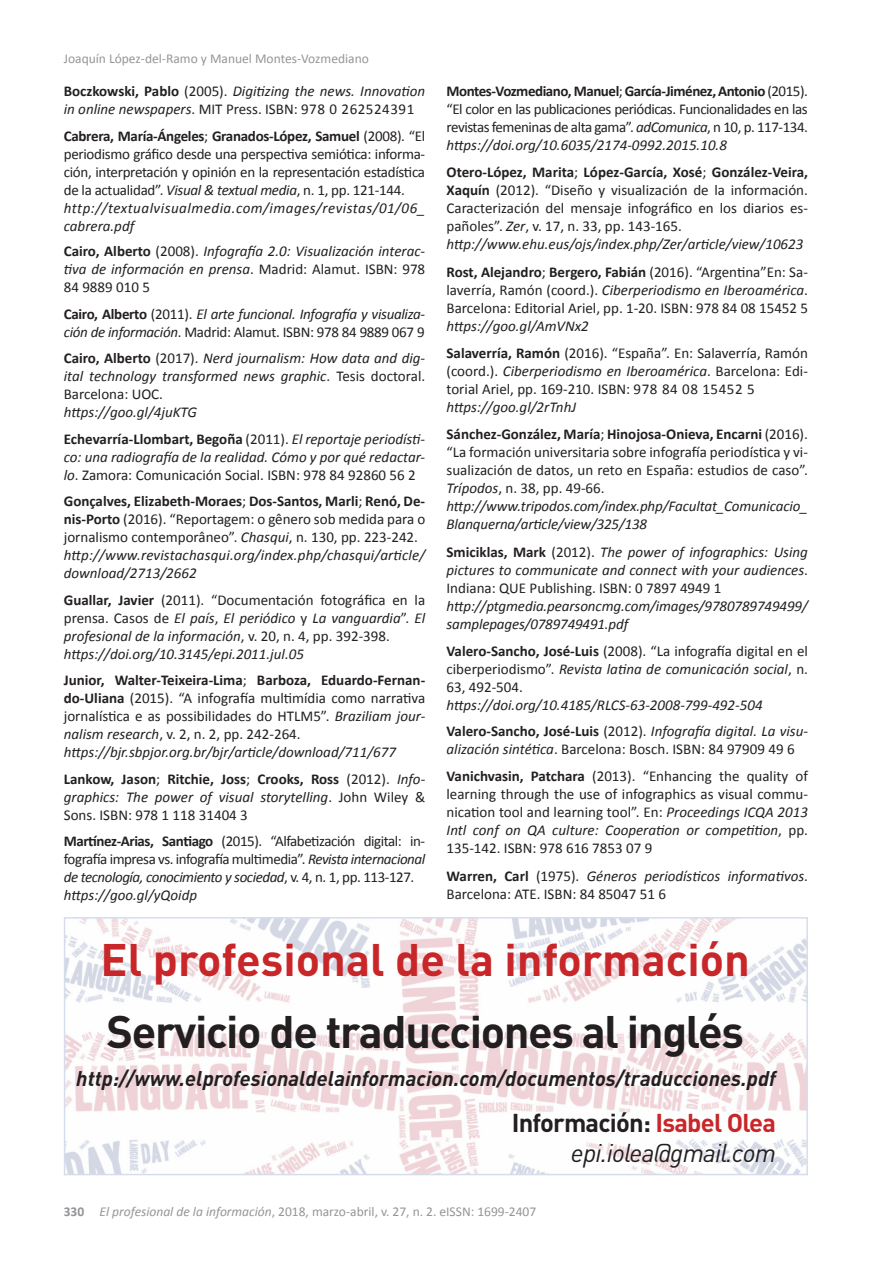
<style>
.page{position:relative;width:893px;height:1263px;background:#fff}
.page>*{position:absolute;margin:0;border:0;box-sizing:border-box;transform-origin:0 0}
.t1{font:700 45px "DIN Pro";letter-spacing:-.03em;color:#231f20}
.t2{font:700 45px "DIN Pro";color:#c82628}
.t3{font:italic 25.5px/30px "DIN Pro";letter-spacing:-.03em;color:#231f20;text-align:right}
.t4{font:italic 700 21px "DIN Pro";color:#231f20}
.t5{font:15px/18px "Calibri";color:#231f20}
.t6{font:italic 15px/18px "Calibri";color:#231f20}
.t7{font:15px/18px "Calibri";letter-spacing:-.02em;color:#231f20}
.t8{font:15px/18px "Calibri";letter-spacing:-.03em;color:#231f20}
.t9{font:italic 15px/18px "Calibri";letter-spacing:-.02em;color:#231f20}
.t10{font:700 15px/26.5px "Calibri";color:#231f20}
.t11{font:13.5px "Calibri";color:#939598}
.s1{font-weight:700;font-style:normal}
.s2{font-style:normal}
.s3{font-weight:700}
.s4{font-style:italic}
.s5{font-weight:400;font-style:italic}
.s6{font-weight:400}
.s7{font-weight:700;font-style:normal;color:#c82628}
</style>
<div class="page">
<img style="left:67px;top:920px;width:738px;height:252px">
<p class="t11" style="left:64px;top:50px;width:307px">Joaquín López-del-Ramo y Manuel Montes-Vozmediano</p>
<p class="t6" style="left:64px;top:82px;width:363px"><span class="s1">Boczkowski, Pablo</span> <span class="s2">(2005).</span> Digitizing the news. Innovation in online newspapers<span class="s2">. MIT Press. ISBN: 978 0 262524391</span></p>
<p class="t7" style="left:64px;top:127px;width:363px"><span class="s3">Cabrera, María-Ángeles</span>; <span class="s3">Granados-López, Samuel</span> (2008). “El periodismo gráfico desde una perspectiva semiótica: informa&shy;ción, interpretación y opinión en la representación estadística de la actualidad”. <span class="s4">Visual &amp; textual media</span>, n. 1, pp. 121-144. <span class="s4">http://textualvisualmedia.com/images/revistas/01/06_ cabrera.pdf</span></p>
<p class="t6" style="left:64px;top:241px;width:363px;text-align:justify"><span class="s1">Cairo, Alberto</span> <span class="s2">(2008).</span> Infografía 2.0: Visualización interac&shy;tiva de información en prensa<span class="s2">. Madrid: Alamut. ISBN: 978<br>84 9889 010 5</span></p>
<p class="t9" style="left:64px;top:304px;width:363px"><span class="s1">Cairo, Alberto</span> <span class="s2">(2011).</span> El arte funcional. Infografía y visualiza&shy;ción de información<span class="s2">. Madrid: Alamut. ISBN: 978 84 9889 067 9</span></p>
<p class="t6" style="left:64px;top:348px;width:363px;text-align:justify"><span class="s1">Cairo, Alberto</span> <span class="s2">(2017).</span> Nerd journalism: How data and dig&shy;ital technology transformed news graphic<span class="s2">. Tesis doctoral.<br>Barcelona: UOC.</span></p>
<p class="t6" style="left:64px;top:398px;width:363px;line-height:26.5px">https://goo.gl/4juKTG<br><span class="s1">Echevarría-Llombart, Begoña</span> <span class="s2">(2011).</span> El reportaje periodísti-</p>
<p class="t6" style="left:64px;top:447px;width:363px">co: una radiografía de la realidad. Cómo y por qué redactar&shy;lo<span class="s2">. Zamora: Comunicación Social. ISBN: 978 84 92860 56 2</span></p>
<p class="t5" style="left:64px;top:492px;width:363px"><span class="s3">Gonçalves, Elizabeth-Moraes</span>; <span class="s3">Dos-Santos, Marli</span>; <span class="s3">Renó, De&shy;nis-Porto</span> (2016). “Reportagem: o gênero sob medida para o jornalismo contemporâneo”. <span class="s4">Chasqui</span>, n. 130, pp. 223-242. <span class="s4">http://www.revistachasqui.org/index.php/chasqui/article/ download/2713/2662</span></p>
<p class="t6" style="left:64px;top:590px;width:363px"><span class="s1">Guallar, Javier</span> <span class="s2">(2011). “Documentación fotográfica en la prensa. Casos de</span> El país<span class="s2">,</span> El periódico <span class="s2">y</span> La vanguardia<span class="s2">”.</span> El profesional de la información<span class="s2">, v. 20, n. 4, pp. 392-398. </span>https://doi.org/10.3145/epi.2011.jul.05</p>
<p class="t5" style="left:64px;top:671px;width:363px"><span class="s3">Junior, Walter-Teixeira-Lima</span>; <span class="s3">Barboza, Eduardo-Fernan&shy;do-Uliana</span> (2015). “A infografía multimídia como narrativa jornalística e as possibilidades do HTLM5”. <span class="s4">Braziliam jour&shy;nalism research</span>, v. 2, n. 2, pp. 242-264. <span class="s4">https://bjr.sbpjor.org.br/bjr/article/download/711/677</span></p>
<p class="t5" style="left:64px;top:770px;width:363px;text-align:justify"><span class="s3">Lankow, Jason</span>; <span class="s3">Ritchie, Joss</span>; <span class="s3">Crooks, Ross</span> (2012). <span class="s4">Info&shy;graphics: The power of visual storytelling</span>. John Wiley &amp; Sons. ISBN: 978 1 118 31404 3</p>
<p class="t8" style="left:64px;top:832px;width:363px"><span class="s3">Martínez-Arias, Santiago</span> (2015). “Alfabetización digital: in&shy;fografía impresa vs. infografía multimedia”. <span class="s4">Revista internacional de tecnología, conocimiento y sociedad</span>, v. 4, n. 1, pp. 113-127. <span class="s4">https://goo.gl/yQoidp</span></p>
<p class="t5" style="left:446px;top:82px;width:363px;text-align:justify"><span class="s3">Montes-Vozmediano, Manuel</span>; <span class="s3">García-Jiménez, Antonio</span> (2015). “El color en las publicaciones periódicas. Funcionalidades en las revistas femeninas de alta gama”. <span class="s4">adComunica</span>, n 10, p. 117-134. <span class="s4">https://doi.org/10.6035/2174-0992.2015.10.8</span></p>
<p class="t5" style="left:446px;top:163px;width:363px"><span class="s3">Otero-López, Marita</span>; <span class="s3">López-García, Xosé</span>; <span class="s3">González-Veira, Xaquín</span> (2012). “Diseño y visualización de la información.<br>Caracterización del mensaje infográfico en los diarios es&shy;pañoles”. <span class="s4">Zer</span>, v. 17, n. 33, pp. 143-165. <span class="s4">http://www.ehu.eus/ojs/index.php/Zer/article/view/10623</span></p>
<p class="t5" style="left:446px;top:264px;width:363px;text-align:justify"><span class="s3">Rost, Alejandro</span>; <span class="s3">Bergero, Fabián</span> (2016). “Argentina”En: Sa&shy;laverría, Ramón (coord.). <span class="s4">Ciberperiodismo en Iberoamérica</span>.<br>Barcelona: Editorial Ariel, pp. 1-20. ISBN: 978 84 08 15452 5</p>
<p class="t5" style="left:446px;top:313px;width:363px;line-height:26.5px"><span class="s4">https://goo.gl/AmVNx2<br></span><span class="s3">Salaverría, Ramón</span> (2016). “España”. En: Salaverría, Ramón</p>
<p class="t5" style="left:447px;top:362px;width:363px">(coord.). <span class="s4">Ciberperiodismo en Iberoamérica</span>. Barcelona: Edi&shy;torial Ariel, pp. 169-210. ISBN: 978 84 08 15452 5</p>
<p class="t10" style="left:447px;top:394px;width:363px"><span class="s5">https://goo.gl/2rTnhJ<br></span>Sánchez-González, María<span class="s6">;</span> Hinojosa-Onieva, Encarni <span class="s6">(2016).</span></p>
<p class="t5" style="left:447px;top:443px;width:363px">“La formación universitaria sobre infografía periodística y vi&shy;sualización de datos, un reto en España: estudios de caso”.<br><span class="s4">Trípodos</span>, n. 38, pp. 49-66. <span class="s4">http://www.tripodos.com/index.php/Facultat_Comunicacio_ Blanquerna/article/view/325/138</span></p>
<p class="t6" style="left:447px;top:543px;width:363px;text-align:justify"><span class="s1">Smiciklas, Mark</span> <span class="s2">(2012).</span> The power of infographics: Using pictures to communicate and connect with your audiences<span class="s2">.<br>Indiana: QUE Publishing. ISBN: 0 7897 4949 1</span></p>
<p class="t6" style="left:447px;top:597px;width:363px">http://ptgmedia.pearsoncmg.com/images/9780789749499/ samplepages/0789749491.pdf</p>
<p class="t5" style="left:447px;top:642px;width:363px;text-align:justify"><span class="s3">Valero-Sancho, José-Luis</span> (2008). “La infografía digital en el ciberperiodismo”. <span class="s4">Revista latina de comunicación social</span>, n.<br>63, 492-504.</p>
<p class="t6" style="left:447px;top:691px;width:363px;line-height:26.5px">https://doi.org/10.4185/RLCS-63-2008-799-492-504<br><span class="s1">Valero-Sancho, José-Luis</span> <span class="s2">(2012).</span> Infografía digital. La visu-</p>
<p class="t5" style="left:447px;top:736px;width:363px;line-height:26.5px"><span class="s4">alización sintética</span>. Barcelona: Bosch. ISBN: 84 97909 49 6<br><span class="s3">Vanichvasin, Patchara</span> (2013). “Enhancing the quality of</p>
<p class="t5" style="left:447px;top:785px;width:363px;text-align:justify">learning through the use of infographics as visual commu&shy;nication tool and learning tool”. En: <span class="s4">Proceedings ICQA 2013<br>Intl conf on QA culture: Cooperation or competition</span>, pp.<br>135-142. ISBN: 978 616 7853 07 9</p>
<p class="t5" style="left:447px;top:867px;width:363px"><span class="s3">Warren, Carl</span> (1975). <span class="s4">Géneros periodísticos informativos</span>.<br>Barcelona: ATE. ISBN: 84 85047 51 6</p>
<h1 class="t2" style="left:101px;top:929px;width:651px">El profesional de la información</h1>
<h1 class="t1" style="left:106px;top:1001px;width:639px">Servicio de traducciones al inglés</h1>
<h3 class="t4" style="left:76px;top:1061px;width:701px">http://www.elprofesionaldelainformacion.com/documentos/traducciones.pdf</h3>
<h2 class="t3" style="left:512px;top:1105px;width:266px"><span class="s1">Información:</span> <span class="s7">Isabel Olea </span>epi.iolea@gmail.com</h2>
<p class="t11" style="left:64px;top:1203px;width:474px"><span class="s3">330</span> <span class="s4">El profesional de la información</span>, 2018, marzo-abril, v. 27, n. 2. eISSN: 1699-2407</p>
</div>
